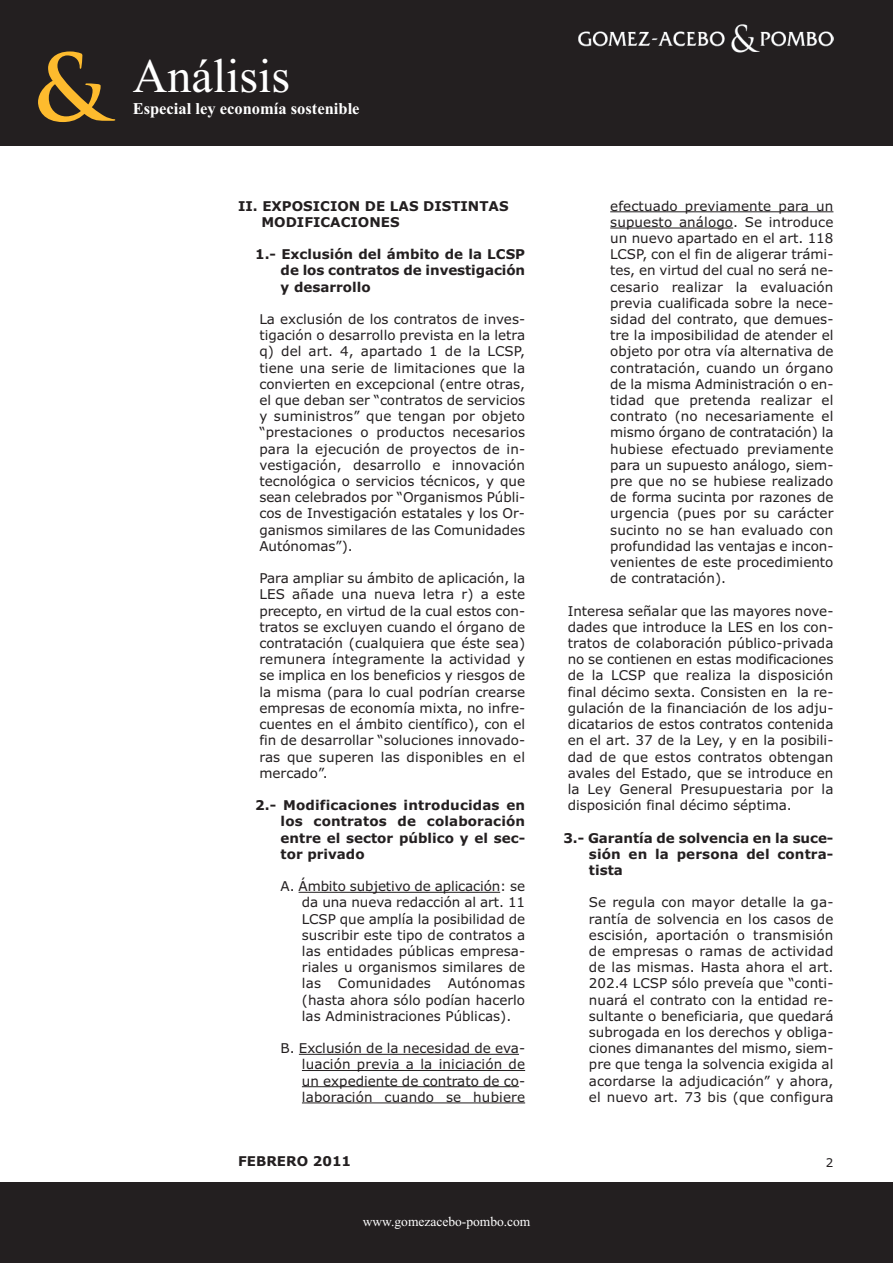
<style>
.page{position:relative;width:893px;height:1263px;background:#fff}
.page>*{position:absolute;margin:0;border:0;box-sizing:border-box;transform-origin:0 0}
.t1{font:700 90px "Trajan Pro";color:#fdbb2e}
.t2{font:48px "Times New Roman";color:#fff}
.t3{font:700 16.5px "Times New Roman";color:#fff}
.t4{font:13.5px/16.2px "Verdana";color:#231f20;text-align:justify}
.t5{font:700 13.5px/16.2px "Verdana";color:#231f20;text-align:justify}
.t6{font:13.5px "Times New Roman";color:#fff}
.t7{font:12px "Verdana";color:#231f20}
</style>
<div class="page">
<div style="left:0;top:0;width:893px;height:146px;background:#231f20"></div>
<img style="left:578px;top:24px;width:255px;height:29px">
<div style="left:0;top:1183px;width:893px;height:80px;background:#231f20"></div>
<hr style="left:299px;top:892px;width:201px;height:1px;background:#231f20">
<hr style="left:299px;top:1054px;width:220px;height:1px;background:#231f20">
<hr style="left:302px;top:1070px;width:223px;height:1px;background:#231f20">
<hr style="left:302px;top:1086px;width:217px;height:1px;background:#231f20">
<hr style="left:302px;top:1102px;width:223px;height:1px;background:#231f20">
<hr style="left:610px;top:211px;width:223px;height:1px;background:#231f20">
<hr style="left:610px;top:228px;width:123px;height:1px;background:#231f20">
<h1 class="t1" style="left:33px;top:53px;width:76px">&amp;</h1>
<h2 class="t2" style="left:133px;top:47px;width:159px">Análisis</h2>
<p class="t3" style="left:133px;top:99px;width:228px">Especial ley economía sostenible</p>
<p class="t5" style="left:261px;top:198px;width:249px;text-indent:-23px">II. EXPOSICION DE LAS DISTINTAS<br>MODIFICACIONES</p>
<p class="t5" style="left:281px;top:246px;width:246px;text-indent:-26px">1.- Exclusión del ámbito de la LCSP de los contratos de investigación y desarrollo</p>
<p class="t4" style="left:259px;top:311px;width:267px">La exclusión de los contratos de inves&shy;tigación o desarrollo prevista en la letra q) del art. 4, apartado 1 de la LCSP, tiene una serie de limitaciones que la convierten en excepcional (entre otras, el que deban ser “contratos de servicios y suministros” que tengan por objeto “prestaciones o productos necesarios para la ejecución de proyectos de in&shy;vestigación, desarrollo e innovación tecnológica o servicios técnicos, y que sean celebrados por “Organismos Públi&shy;cos de Investigación estatales y los Or&shy;ganismos similares de las Comunidades Autónomas”).</p>
<p class="t4" style="left:259px;top:570px;width:267px">Para ampliar su ámbito de aplicación, la LES añade una nueva letra r) a este precepto, en virtud de la cual estos con&shy;tratos se excluyen cuando el órgano de contratación (cualquiera que éste sea) remunera íntegramente la actividad y se implica en los beneficios y riesgos de la misma (para lo cual podrían crearse empresas de economía mixta, no infre&shy;cuentes en el ámbito científico), con el fin de desarrollar “soluciones innovado&shy;ras que superen las disponibles en el mercado”.</p>
<p class="t5" style="left:281px;top:797px;width:246px;text-indent:-26px">2.- Modificaciones introducidas en los contratos de colaboración entre el sector público y el sec&shy;tor privado</p>
<p class="t4" style="left:302px;top:878px;width:225px;text-indent:-21px">A. Ámbito subjetivo de aplicación: se da una nueva redacción al art. 11<br>LCSP que amplía la posibilidad de suscribir este tipo de contratos a las entidades públicas empresa&shy;riales u organismos similares de las</p>
<p class="t4" style="left:302px;top:975px;width:225px;text-indent:146px">Autónomas (hasta ahora sólo podían hacerlo las Administraciones Públicas).</p>
<p class="t4" style="left:302px;top:1040px;width:225px;text-indent:-21px">B. Exclusión de la necesidad de eva&shy;luación previa a la iniciación de un expediente de contrato de co&shy;laboración cuando se hubiere</p>
<p class="t4" style="left:338px;top:975px;width:94px">Comunidades</p>
<p class="t4" style="left:610px;top:198px;width:225px">efectuado previamente para un supuesto análogo. Se introduce un nuevo apartado en el art. 118<br>LCSP, con el fin de aligerar trámi&shy;tes, en virtud del cual no será ne&shy;cesario realizar la evaluación previa cualificada sobre la nece&shy;sidad del contrato, que demues&shy;tre la imposibilidad de atender el objeto por otra vía alternativa de contratación, cuando un órgano de la misma Administración o en&shy;tidad que pretenda realizar el contrato (no necesariamente el mismo órgano de contratación) la hubiese efectuado previamente para un supuesto análogo, siem&shy;pre que no se hubiese realizado de forma sucinta por razones de urgencia (pues por su carácter sucinto no se han evaluado con profundidad las ventajas e incon&shy;venientes de este procedimiento de contratación).</p>
<p class="t4" style="left:568px;top:603px;width:267px">Interesa señalar que las mayores nove&shy;dades que introduce la LES en los con&shy;tratos de colaboración público-privada no se contienen en estas modificaciones de la LCSP que realiza la disposición final décimo sexta. Consisten en la re&shy;gulación de la financiación de los adju&shy;dicatarios de estos contratos contenida en el art. 37 de la Ley, y en la posibili&shy;dad de que estos contratos obtengan avales del Estado, que se introduce en la Ley General Presupuestaria por la disposición final décimo séptima.</p>
<p class="t5" style="left:589px;top:830px;width:246px;text-indent:-26px">3.- Garantía de solvencia en la suce&shy;sión en la persona del contra&shy;tista</p>
<p class="t4" style="left:589px;top:894px;width:246px">Se regula con mayor detalle la ga&shy;rantía de solvencia en los casos de escisión, aportación o transmisión de empresas o ramas de actividad de las mismas. Hasta ahora el art.<br>202.4 LCSP sólo preveía que “conti&shy;nuará el contrato con la entidad re&shy;sultante o beneficiaria, que quedará subrogada en los derechos y obliga&shy;ciones dimanantes del mismo, siem&shy;pre que tenga la solvencia exigida al acordarse la adjudicación” y ahora, el nuevo art. 73 bis (que configura</p>
<p class="t5" style="left:238px;top:1154px;width:115px">FEBRERO 2011</p>
<p class="t7" style="left:826px;top:1155px;width:9px">2</p>
<p class="t6" style="left:363px;top:1213px;width:169px">www.gomezacebo-pombo.com</p>
</div>
